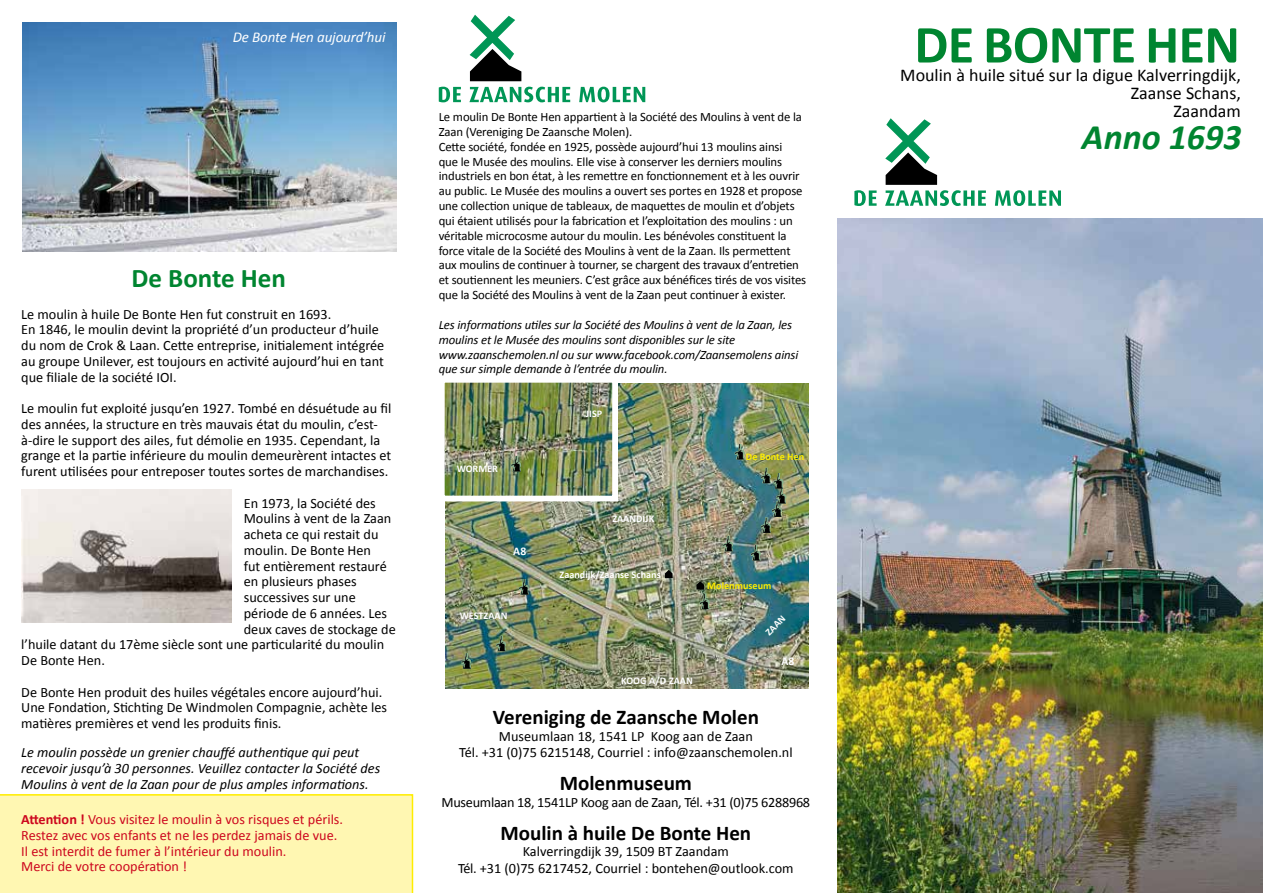
<style>
.page{position:relative;width:1263px;height:893px;background:#fff}
.page>*{position:absolute;margin:0;border:0;box-sizing:border-box;transform-origin:0 0}
.t1{font:700 54px "Calibri";letter-spacing:-.01em;color:#008530}
.t2{font:italic 700 36px "Calibri";color:#008530}
.t3{font:700 27px "Calibri";color:#008530}
.t4{font:700 21px "Calibri";color:#000}
.t5{font:18px/18px "Calibri";color:#000;text-align:right}
.t6{font:italic 15px "Calibri";letter-spacing:-.01em;color:#fff}
.t7{font:14.25px/15.8px "Calibri";color:#000}
.t8{font:14.25px/15.8px "Calibri";color:#cd071e}
.t9{font:italic 14.25px/15.8px "Calibri";color:#000}
.t10{font:14.25px "Calibri";letter-spacing:-.02em;color:#000}
.t11{font:12.75px/14.9px "Calibri";letter-spacing:-.01em;color:#000}
.t12{font:italic 12.75px/14.9px "Calibri";letter-spacing:-.01em;color:#000}
.t13{font:700 11.7px "Calibri";color:#fff}
.t14{font:700 10.2px "Calibri";color:#fff}
.t15{font:700 10.2px "Calibri";color:#ffed00}
.s1{font-weight:700}
</style>
<div class="page">
<div style="left:0;top:794px;width:413px;height:99px;background:#fff7b2"></div>
<img style="left:446px;top:383px;width:363px;height:305px">
<svg style="left:665px;top:570px;width:8px;height:8px"></svg>
<img style="left:723px;top:536px;width:10px;height:15px">
<svg style="left:750px;top:545px;width:1px;height:16px"></svg>
<img style="left:751px;top:545px;width:9px;height:16px">
<svg style="left:761px;top:468px;width:25px;height:65px"></svg>
<img style="left:761px;top:468px;width:10px;height:15px">
<img style="left:735px;top:444px;width:10px;height:15px">
<img style="left:444px;top:382px;width:174px;height:119px">
<img style="left:511px;top:456px;width:10px;height:16px">
<svg style="left:696px;top:581px;width:13px;height:28px"></svg>
<img style="left:700px;top:593px;width:9px;height:16px">
<img style="left:519px;top:579px;width:10px;height:16px">
<img style="left:496px;top:635px;width:10px;height:16px">
<svg style="left:461px;top:653px;width:1px;height:16px"></svg>
<img style="left:462px;top:653px;width:9px;height:16px">
<img style="left:838px;top:219px;width:425px;height:674px">
<img style="left:22px;top:22px;width:374px;height:230px">
<svg style="left:854px;top:190px;width:22px;height:16px"></svg>
<svg style="left:885px;top:118px;width:101px;height:88px"></svg>
<svg style="left:995px;top:190px;width:66px;height:16px"></svg>
<svg style="left:470px;top:15px;width:51px;height:66px"></svg>
<svg style="left:439px;top:87px;width:22px;height:15px"></svg>
<svg style="left:469px;top:87px;width:101px;height:15px"></svg>
<svg style="left:579px;top:87px;width:66px;height:15px"></svg>
<img style="left:21px;top:489px;width:210px;height:133px">
<p class="t6" style="left:233px;top:27px;width:154px">De Bonte Hen aujourd’hui</p>
<h3 class="t3" style="left:131px;top:261px;width:156px">De Bonte Hen</h3>
<p class="t7" style="left:21px;top:306px;width:365px">Le moulin à huile De Bonte Hen fut construit en 1693.<br>En 1846, le moulin devint la propriété d’un producteur d’huile du nom de Crok &amp; Laan. Cette entreprise, initialement intégrée au groupe Unilever, est toujours en activité aujourd’hui en tant que filiale de la société IOI.</p>
<p class="t7" style="left:21px;top:400px;width:371px">Le moulin fut exploité jusqu’en 1927. Tombé en désuétude au fil des années, la structure en très mauvais état du moulin, c’est&shy;à-dire le support des ailes, fut démolie en 1935. Cependant, la grange et la partie inférieure du moulin demeurèrent intactes et furent utilisées pour entreposer toutes sortes de marchandises.</p>
<p class="t7" style="left:244px;top:495px;width:134px">En 1973, la Société des</p>
<p class="t7" style="left:244px;top:511px;width:149px">Moulins à vent de la Zaan</p>
<p class="t7" style="left:244px;top:526px;width:136px">acheta ce qui restait du</p>
<p class="t7" style="left:244px;top:542px;width:129px">moulin. De Bonte Hen</p>
<p class="t7" style="left:244px;top:558px;width:145px">fut entièrement restauré</p>
<p class="t7" style="left:244px;top:574px;width:115px">en plusieurs phases</p>
<p class="t7" style="left:244px;top:589px;width:114px">successives sur une</p>
<p class="t7" style="left:244px;top:605px;width:145px">période de 6 années. Les</p>
<p class="t7" style="left:244px;top:621px;width:154px">deux caves de stockage de</p>
<p class="t7" style="left:21px;top:637px;width:364px">l’huile datant du 17ème siècle sont une particularité du moulin</p>
<p class="t7" style="left:21px;top:652px;width:85px">De Bonte Hen.</p>
<p class="t7" style="left:21px;top:684px;width:367px">De Bonte Hen produit des huiles végétales encore aujourd’hui.<br>Une Fondation, Stichting De Windmolen Compagnie, achète les matières premières et vend les produits finis.</p>
<p class="t9" style="left:21px;top:744px;width:360px">Le moulin possède un grenier chauffé authentique qui peut recevoir jusqu’à 30 personnes. Veuillez contacter la Société des<br>Moulins à vent de la Zaan pour de plus amples informations.</p>
<p class="t8" style="left:21px;top:811px;width:323px"><span class="s1">Attention !</span> Vous visitez le moulin à vos risques et périls.<br>Restez avec vos enfants et ne les perdez jamais de vue.<br>Il est interdit de fumer à l’intérieur du moulin.<br>Merci de votre coopération !</p>
<p class="t11" style="left:439px;top:109px;width:369px">Le moulin De Bonte Hen appartient à la Société des Moulins à vent de la Zaan (Vereniging De Zaansche Molen).<br>Cette société, fondée en 1925, possède aujourd’hui 13 moulins ainsi<br>que le Musée des moulins. Elle vise à conserver les derniers moulins industriels en bon état, à les remettre en fonctionnement et à les ouvrir au public. Le Musée des moulins a ouvert ses portes en 1928 et propose une collection unique de tableaux, de maquettes de moulin et d’objets qui étaient utilisés pour la fabrication et l’exploitation des moulins : un véritable microcosme autour du moulin. Les bénévoles constituent la force vitale de la Société des Moulins à vent de la Zaan. Ils permettent aux moulins de continuer à tourner, se chargent des travaux d’entretien et soutiennent les meuniers. C’est grâce aux bénéfices tirés de vos visites que la Société des Moulins à vent de la Zaan peut continuer à exister.</p>
<p class="t12" style="left:439px;top:317px;width:361px">Les informations utiles sur la Société des Moulins à vent de la Zaan, les moulins et le Musée des moulins sont disponibles sur le site www.zaanschemolen.nl ou sur www.facebook.com/Zaansemolens ainsi que sur simple demande à l’entrée du moulin.</p>
<p class="t14" style="left:457px;top:462px;width:43px">WORMER</p>
<p class="t13" style="left:513px;top:544px;width:15px">A8</p>
<p class="t14" style="left:460px;top:610px;width:49px">WESTZAAN</p>
<p class="t14" style="left:586px;top:407px;width:18px">JISP</p>
<p class="t15" style="left:746px;top:450px;width:60px">De Bonte Hen</p>
<p class="t14" style="left:612px;top:513px;width:43px">ZAANDIJK</p>
<p class="t14" style="left:560px;top:568px;width:103px">Zaandijk/Zaanse Schans</p>
<p class="t14" style="left:621px;top:674px;width:73px">KOOG A/D ZAAN</p>
<p class="t15" style="left:707px;top:579px;width:66px">Molenmuseum</p>
<p class="t14" style="left:762px;top:629px;width:25px;rotate:-45deg">ZAAN</p>
<p class="t13" style="left:781px;top:654px;width:14px">A8</p>
<h3 class="t4" style="left:493px;top:704px;width:268px">Vereniging de Zaansche Molen</h3>
<p class="t7" style="left:459px;top:728px;width:335px;line-height:16.5px;text-align:center">Museumlaan 18, 1541 LP Koog aan de Zaan<br>Tél. +31 (0)75 6215148, Courriel : info@zaanschemolen.nl</p>
<h3 class="t4" style="left:560px;top:770px;width:134px">Molenmuseum</h3>
<p class="t10" style="left:441px;top:793px;width:370px">Museumlaan 18, 1541LP Koog aan de Zaan, Tél. +31 (0)75 6288968</p>
<h3 class="t4" style="left:500px;top:819px;width:252px">Moulin à huile De Bonte Hen</h3>
<p class="t7" style="left:458px;top:843px;width:337px;line-height:16.5px;text-align:center">Kalverringdijk 39, 1509 BT Zaandam<br>Tél. +31 (0)75 6217452, Courriel : bontehen@outlook.com</p>
<h1 class="t1" style="left:914px;top:10px;width:327px">DE BONTE HEN</h1>
<p class="t5" style="left:900px;top:66px;width:342px">Moulin à huile situé sur la digue Kalverringdijk,<br>Zaanse Schans,<br>Zaandam</p>
<h2 class="t2" style="left:1082px;top:114px;width:161px">Anno 1693</h2>
</div>
